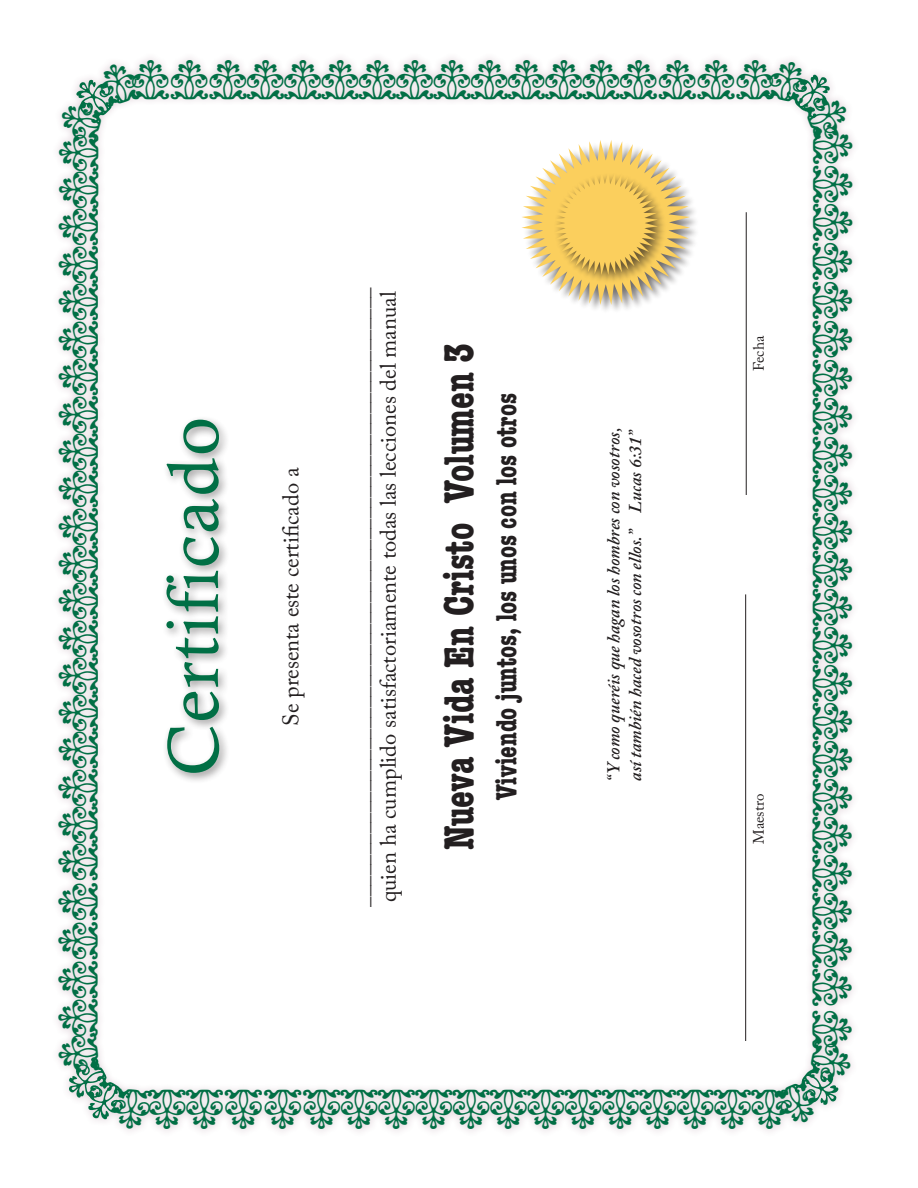
<style>
.page{position:relative;width:918px;height:1188px;background:#fff}
.page>*{position:absolute;margin:0;border:0;box-sizing:border-box;transform-origin:0 0}
.t1{font:72px "Calisto";letter-spacing:.025em;color:#016f45}
.t2{font:700 condensed 42.9px "American Typewriter";color:#231f20;scale:.91 1}
.t3{font:39.6px "Adobe Caslon Pro";color:#016f45;scale:.95 1}
.t4{font:39.6px "Adobe Caslon Pro";letter-spacing:.02em;color:#016f45;scale:.95 1}
.t5{font:700 condensed 29.7px "American Typewriter";color:#231f20;scale:.91 1}
.t6{font:22.5px "Adobe Caslon Pro";color:#231f20}
.t7{font:italic 21px "Adobe Caslon Pro";color:#231f20}
.t8{font:italic 600 18px/21.6px "Adobe Caslon Pro";color:#231f20}
.t9{font:15px "Adobe Caslon Pro";color:#231f20}
</style>
<div class="page">
<div style="left:51px;top:52px;width:809px;height:1085px;background:#6e3250;opacity:.3"></div>
<div style="left:522px;top:141px;width:178px;height:173px;background:#231f20;opacity:.65"></div>
<svg style="left:521px;top:140px;width:169px;height:165px"></svg>
<div style="left:161px;top:415px;width:69px;height:369px;background:#231f20;opacity:.45"></div>
<hr style="left:745px;top:594px;width:1px;height:447px;background:#231f20">
<hr style="left:746px;top:212px;width:1px;height:283px;background:#231f20">
<svg style="left:57px;top:1032px;width:95px;height:99px"></svg>
<svg style="left:773px;top:1041px;width:81px;height:88px"></svg>
<svg style="left:766px;top:58px;width:87px;height:82px"></svg>
<svg style="left:57px;top:59px;width:85px;height:85px"></svg>
<h3 class="t3" style="left:96px;top:134px;width:952px;rotate:90deg">BBBBBBBBBBBBBBBBBBBBBBBB</h3>
<h3 class="t3" style="left:774px;top:97px;width:677px;rotate:-180deg">BBBBBBBBBBBBBBBBB</h3>
<h1 class="t1" style="left:152px;top:776px;width:361px;rotate:-90deg">Certificado</h1>
<p class="t6" style="left:277px;top:726px;width:260px;rotate:-90deg">Se presenta este certificado a</p>
<p class="t7" style="left:349px;top:907px;width:621px;rotate:-90deg">___________________________________________________________</p>
<p class="t6" style="left:375px;top:902px;width:612px;rotate:-90deg">quien ha cumplido satisfactoriamente todas las lecciones del manual</p>
<h2 class="t2" style="left:424px;top:850px;width:559px;rotate:-90deg">Nueva Vida En Cristo Volumen 3</h2>
<h3 class="t5" style="left:483px;top:800px;width:449px;rotate:-90deg">Viviendo juntos, los unos con los otros</h3>
<p class="t8" style="left:603px;top:782px;width:356px;rotate:-90deg">“Y como queréis que hagan los hombres con vosotros, así también haced vosotros con ellos.” Lucas 6:31”</p>
<p class="t9" style="left:750px;top:371px;width:37px;rotate:-90deg">Fecha</p>
<p class="t9" style="left:750px;top:844px;width:51px;rotate:-90deg">Maestro</p>
<h3 class="t3" style="left:148px;top:1092px;width:675px">BBBBBBBBBBBBBBBBB</h3>
<h3 class="t4" style="left:815px;top:1048px;width:971px;rotate:-90deg">BBBBBBBBBBBBBBBBBBBBBBBB</h3>
</div>
